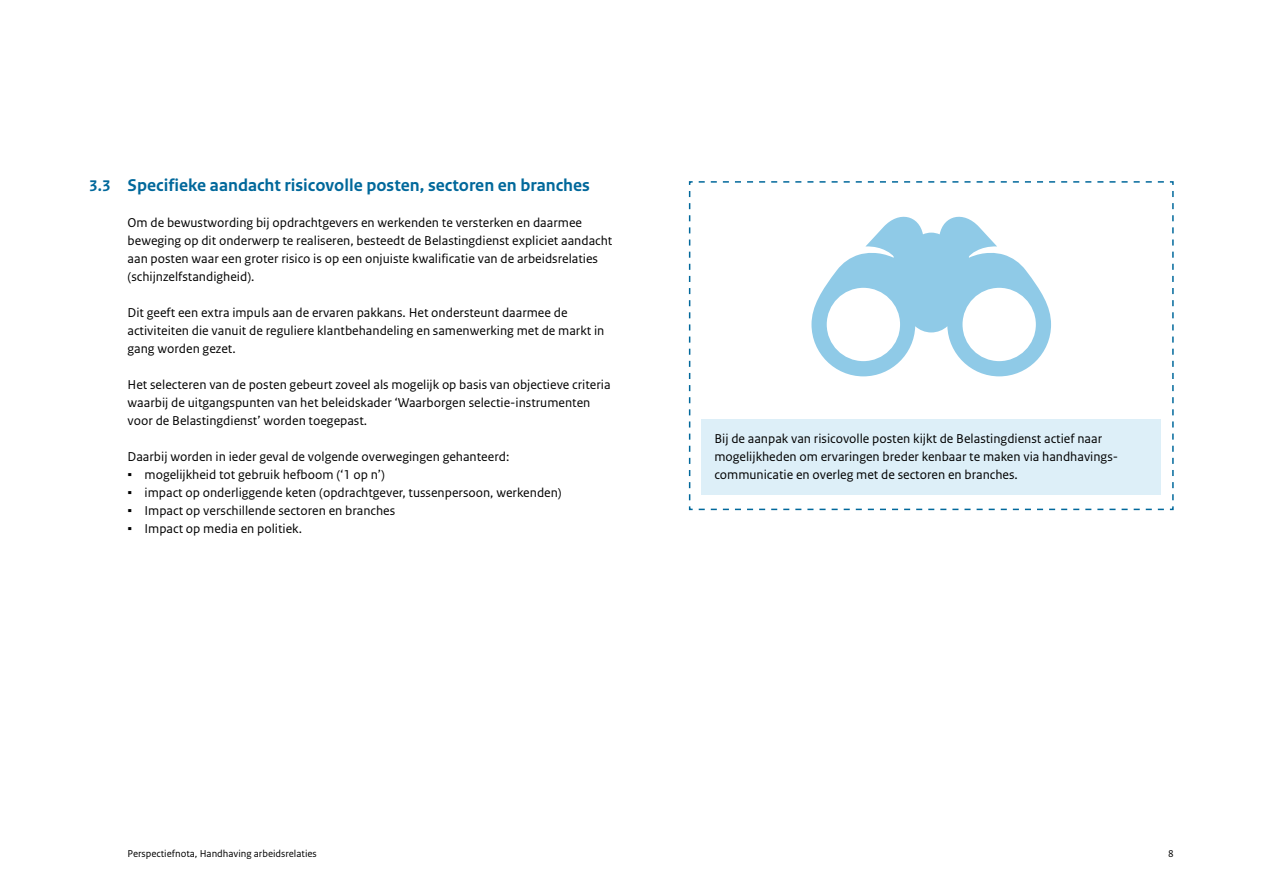
<style>
.page{position:relative;width:1263px;height:893px;background:#fff}
.page>*{position:absolute;margin:0;border:0;box-sizing:border-box;transform-origin:0 0}
.H3_Paragraaf{font:700 18px "Rijksoverheid Sans Text";color:#01689b}
.Body_witregel{font:13.5px/18px "Rijksoverheid Sans Text";color:#000}
.KADER_Body_witregel_optie{font:13.5px/18px "Rijksoverheid Sans Text";color:#000}
.t1{font:10.5px "Rijksoverheid Sans Text";color:#000}
.s1{font-size:16.2px}
.s2{font-family:"Impact"}
</style>
<div class="page">
<svg style="left:688px;top:181px;width:486px;height:330px"></svg>
<svg style="left:811px;top:210px;width:240px;height:166px"></svg>
<div style="left:702px;top:420px;width:459px;height:75px;background:#ddeff8"></div>
<h3 class="H3_Paragraaf" style="left:89px;top:175px;width:502px"><span class="s1">3.3</span> Specifieke aandacht risicovolle posten, sectoren en branches</h3>
<p class="Body_witregel" style="left:128px;top:214px;width:486px">Om de bewustwording bij opdrachtgevers en werkenden te versterken en daarmee beweging op dit onderwerp te realiseren, besteedt de Belastingdienst expliciet aandacht aan posten waar een groter risico is op een onjuiste kwalificatie van de arbeidsrelaties (schijnzelfstandigheid).</p>
<p class="Body_witregel" style="left:128px;top:304px;width:478px">Dit geeft een extra impuls aan de ervaren pakkans. Het ondersteunt daarmee de activiteiten die vanuit de reguliere klantbehandeling en samenwerking met de markt in gang worden gezet.</p>
<p class="Body_witregel" style="left:128px;top:376px;width:485px">Het selecteren van de posten gebeurt zoveel als mogelijk op basis van objectieve criteria waarbij de uitgangspunten van het beleidskader ‘Waarborgen selectie-instrumenten voor de Belastingdienst’ worden toegepast.</p>
<p class="Body_witregel" style="left:128px;top:448px;width:383px">Daarbij worden in ieder geval de volgende overwegingen gehanteerd:</p>
<p class="Body_witregel" style="left:128px;top:466px;width:259px"><span class="s2">▪</span> mogelijkheid tot gebruik hefboom (‘1 op n’)</p>
<p class="Body_witregel" style="left:128px;top:484px;width:436px"><span class="s2">▪</span> impact op onderliggende keten (opdrachtgever, tussenpersoon, werkenden)</p>
<p class="Body_witregel" style="left:128px;top:502px;width:269px"><span class="s2">▪</span> Impact op verschillende sectoren en branches</p>
<p class="Body_witregel" style="left:128px;top:520px;width:176px"><span class="s2">▪</span> Impact op media en politiek.</p>
<p class="KADER_Body_witregel_optie" style="left:714px;top:430px;width:403px">Bij de aanpak van risicovolle posten kijkt de Belastingdienst actief naar mogelijkheden om ervaringen breder kenbaar te maken via handhavings&shy;communicatie en overleg met de sectoren en branches.</p>
<p class="t1" style="left:128px;top:848px;width:191px">Perspectiefnota, Handhaving arbeidsrelaties</p>
<p class="t1" style="left:1168px;top:848px;width:7px">8</p>
</div>
